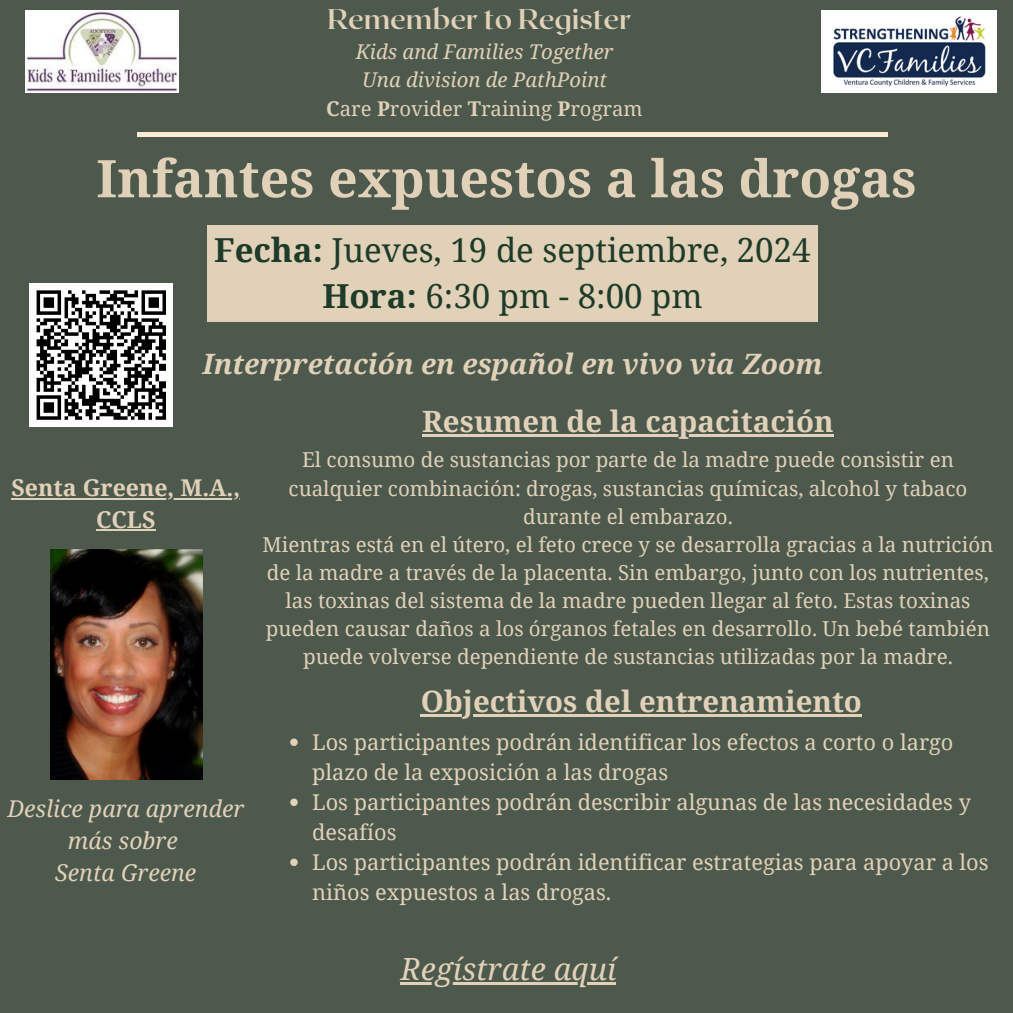
<style>
.page{position:relative;width:1013px;height:1013px;background:#fff}
.page>*{position:absolute;margin:0;border:0;box-sizing:border-box;transform-origin:0 0}
.t1{font:700 51.88px "Noto Serif";color:#e1d1b8}
.t2{font:33px/46px "Noto Serif";color:#1d3b28;text-align:center}
.t3{font:italic 30.62px "Noto Serif";color:#e1d1b8}
.t4{font:700 29.38px "Noto Serif";color:#e1d1b8}
.t5{font:700 28.5px "Roxborough CF";color:#e1d1b8}
.t6{font:italic 700 28px "Noto Serif";color:#e1d1b8}
.t7{font:italic 23.12px/31.9px "Noto Serif";color:#e1d1b8;text-align:center}
.t8{font:700 23.12px/31.9px "Noto Serif";color:#e1d1b8;text-align:center}
.t9{font:21.75px/30px "Noto Serif";color:#e1d1b8}
.t10{font:20.5px/28.1px "Noto Serif";color:#e1d1b8;text-align:center}
.t11{font:italic 20.25px "Noto Serif";color:#e1d1b8}
.t12{font:20.25px "Noto Serif";color:#e1d1b8}
.s1{font-weight:700}
</style>
<div class="page">
<div style="left:0;top:0;width:1012px;height:1012px;background:#4d594d"></div>
<div style="left:137px;top:132px;width:751px;height:5px;background:#fcebd0"></div>
<img style="left:26px;top:10px;width:152px;height:83px">
<img style="left:821px;top:10px;width:175px;height:83px">
<img style="left:50px;top:550px;width:152px;height:229px">
<div style="left:208px;top:225px;width:609px;height:96px;background:#e1d1b8"></div>
<hr style="left:422px;top:434px;width:411px;height:3px;background:#e1d1b8">
<hr style="left:11px;top:497px;width:229px;height:2px;background:#e1d1b8">
<hr style="left:96px;top:529px;width:60px;height:2px;background:#e1d1b8">
<hr style="left:400px;top:981px;width:216px;height:3px;background:#e1d1b8">
<hr style="left:421px;top:713px;width:441px;height:3px;background:#e1d1b8">
<svg style="left:290px;top:738px;width:8px;height:8px"></svg>
<svg style="left:290px;top:798px;width:8px;height:8px"></svg>
<svg style="left:290px;top:858px;width:8px;height:8px"></svg>
<div style="left:30px;top:283px;width:143px;height:144px;background:#fff"></div>
<svg style="left:36px;top:290px;width:130px;height:130px"></svg>
<p class="t5" style="left:327px;top:1px;width:306px">Remember to Register</p>
<p class="t11" style="left:356px;top:38px;width:259px">Kids and Families Together</p>
<p class="t11" style="left:362px;top:66px;width:246px">Una division de PathPoint</p>
<p class="t12" style="left:326px;top:94px;width:318px"><span class="s1">C</span>are <span class="s1">P</span>rovider <span class="s1">T</span>raining <span class="s1">P</span>rogram</p>
<h1 class="t1" style="left:96px;top:142px;width:821px">Infantes expuestos a las drogas</h1>
<p class="t2" style="left:214px;top:226px;width:598px"><span class="s1">Fecha:</span> Jueves, 19 de septiembre, 2024<br><span class="s1">Hora:</span> 6:30 pm - 8:00 pm</p>
<h4 class="t6" style="left:202px;top:344px;width:621px">Interpretación en español en vivo via Zoom</h4>
<h3 class="t8" style="left:11px;top:471px;width:230px">Senta Greene, M.A.,<br>CCLS</h3>
<p class="t7" style="left:7px;top:792px;width:238px">Deslice para aprender más sobre<br>Senta Greene</p>
<h2 class="t4" style="left:422px;top:401px;width:413px">Resumen de la capacitación</h2>
<p class="t10" style="left:288px;top:445px;width:680px">El consumo de sustancias por parte de la madre puede consistir en cualquier combinación: drogas, sustancias químicas, alcohol y tabaco durante el embarazo.</p>
<h5 class="t10" style="left:262px;top:530px;width:732px">Mientras está en el útero, el feto crece y se desarrolla gracias a la nutrición de la madre a través de la placenta. Sin embargo, junto con los nutrientes, las toxinas del sistema de la madre pueden llegar al feto. Estas toxinas pueden causar daños a los órganos fetales en desarrollo. Un bebé también puede volverse dependiente de sustancias utilizadas por la madre.</h5>
<p class="t4" style="left:421px;top:680px;width:442px">Objectivos del entrenamiento</p>
<p class="t9" style="left:312px;top:726px;width:642px">Los participantes podrán identificar los efectos a corto o largo plazo de la exposición a las drogas</p>
<h3 class="t9" style="left:312px;top:786px;width:660px">Los participantes podrán describir algunas de las necesidades y desafíos</h3>
<p class="t9" style="left:312px;top:846px;width:678px">Los participantes podrán identificar estrategias para apoyar a los niños expuestos a las drogas.</p>
<h3 class="t3" style="left:400px;top:947px;width:217px">Regístrate aquí</h3>
</div>
